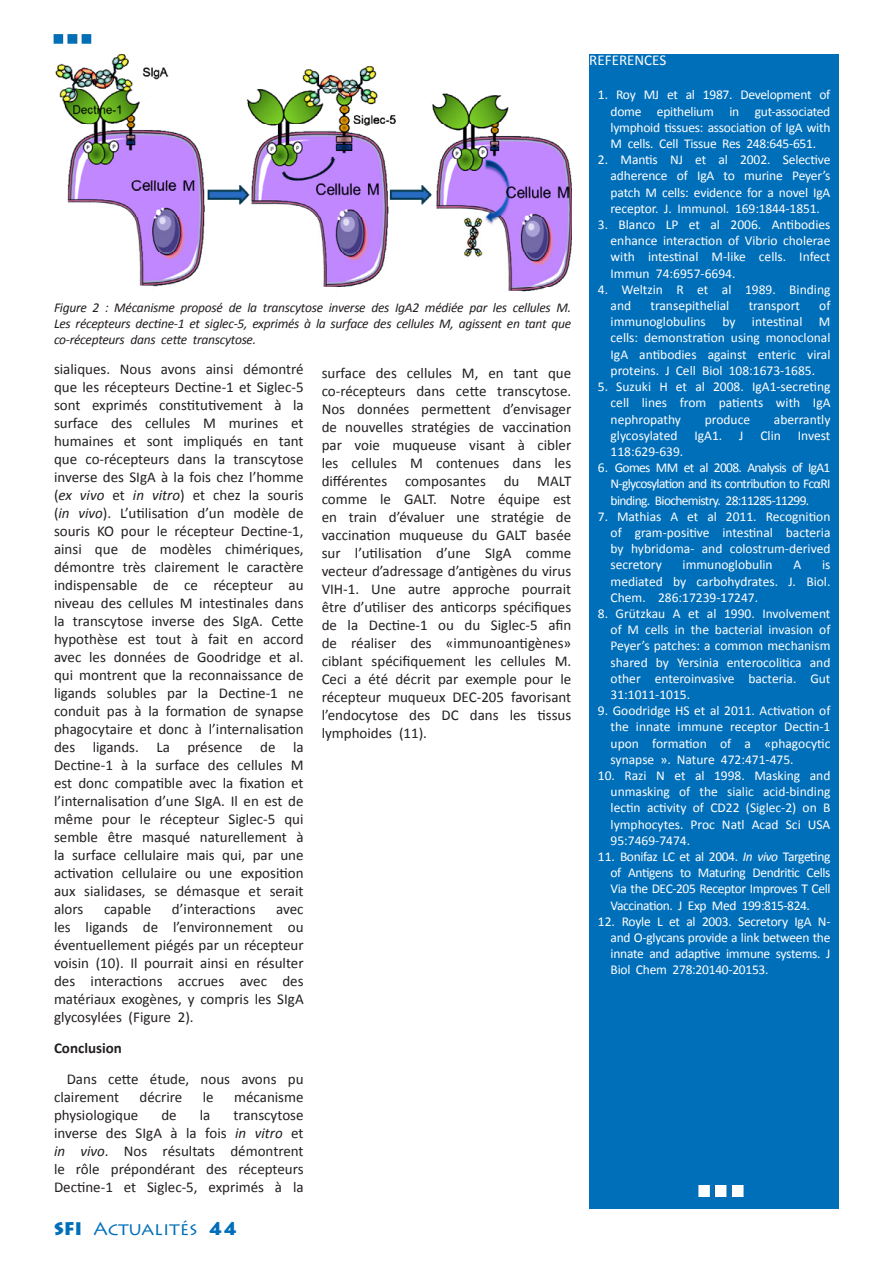
<style>
.page{position:relative;width:893px;height:1263px;background:#fff}
.page>*{position:absolute;margin:0;border:0;box-sizing:border-box;transform-origin:0 0}
.t1{font:18px "Lithos Pro";color:#006fba}
.paragraphe{font:15px/18px "Calibri";color:#231f20;text-align:justify}
.sous_titre{font:700 15px "Calibri";color:#231f20}
.t2{font:15px "Calibri";color:#fff}
.reference{font:13.5px/16.2px "Calibri";color:#fff;text-align:justify}
.legende{font:italic 13.5px/16.2px "Calibri";letter-spacing:-.02em;color:#231f20;text-align:justify}
.s1{font-style:italic}
.s2{font-weight:900}
</style>
<div class="page">
<img style="left:54px;top:34px;width:37px;height:10px">
<div style="left:589px;top:54px;width:250px;height:1155px;background:#006fba"></div>
<img style="left:699px;top:1185px;width:44px;height:11px">
<img style="left:55px;top:54px;width:517px;height:238px">
<p class="legende" style="left:54px;top:299px;width:519px">Figure 2 : Mécanisme proposé de la transcytose inverse des IgA2 médiée par les cellules M.<br>Les récepteurs dectine-1 et siglec-5, exprimés à la surface des cellules M, agissent en tant que co-récepteurs dans cette transcytose.</p>
<p class="paragraphe" style="left:54px;top:359px;width:251px">sialiques. Nous avons ainsi démontré que les récepteurs Dectine-1 et Siglec-5 sont exprimés constitutivement à la surface des cellules M murines et humaines et sont impliqués en tant que co-récepteurs dans la transcytose inverse des SIgA à la fois chez l’homme (<span class="s1">ex vivo</span> et <span class="s1">in vitro</span>) et chez la souris (<span class="s1">in vivo</span>). L’utilisation d’un modèle de souris KO pour le récepteur Dectine-1, ainsi que de modèles chimériques, démontre très clairement le caractère indispensable de ce récepteur au niveau des cellules M intestinales dans la transcytose inverse des SIgA. Cette hypothèse est tout à fait en accord avec les données de Goodridge et al. qui montrent que la reconnaissance de ligands solubles par la Dectine-1 ne conduit pas à la formation de synapse phagocytaire et donc à l’internalisation des ligands. La présence de la Dectine-1 à la surface des cellules M est donc compatible avec la fixation et l’internalisation d’une SIgA. Il en est de même pour le récepteur Siglec-5 qui semble être masqué naturellement à la surface cellulaire mais qui, par une activation cellulaire ou une exposition aux sialidases, se démasque et serait alors</p>
<p class="paragraphe" style="left:104px;top:899px;width:49px">capable</p>
<p class="paragraphe" style="left:172px;top:899px;width:85px">d’interactions</p>
<p class="paragraphe" style="left:54px;top:899px;width:251px;text-indent:222px">avec les ligands de l’environnement ou éventuellement piégés par un récepteur voisin (10). Il pourrait ainsi en résulter des interactions accrues avec des matériaux exogènes, y compris les SIgA glycosylées (Figure 2).</p>
<p class="sous_titre" style="left:54px;top:1039px;width:69px">Conclusion</p>
<p class="paragraphe" style="left:54px;top:1069px;width:251px;text-indent:13px">Dans cette étude, nous avons pu clairement</p>
<p class="paragraphe" style="left:140px;top:1087px;width:44px">décrire</p>
<p class="paragraphe" style="left:203px;top:1087px;width:12px">le</p>
<p class="paragraphe" style="left:234px;top:1087px;width:71px">mécanisme</p>
<p class="paragraphe" style="left:54px;top:1105px;width:86px">physiologique</p>
<p class="paragraphe" style="left:161px;top:1105px;width:17px">de</p>
<p class="paragraphe" style="left:200px;top:1105px;width:12px">la</p>
<p class="paragraphe" style="left:54px;top:1105px;width:251px;text-indent:179px">transcytose inverse des SIgA à la fois <span class="s1">in vitro</span> et <span class="s1">in vivo</span>. Nos résultats démontrent le rôle prépondérant des récepteurs Dectine-1 et Siglec-5, exprimés à la</p>
<p class="t1" style="left:54px;top:1219px;width:186px"><span class="s2">SFI</span> Actualités <span class="s2">44</span></p>
<p class="paragraphe" style="left:322px;top:364px;width:251px">surface des cellules M, en tant que co-récepteurs dans cette transcytose.<br>Nos données permettent d’envisager de nouvelles stratégies de vaccination par voie muqueuse visant à cibler les cellules M contenues dans les différentes composantes du MALT comme le GALT. Notre équipe est en train d’évaluer une stratégie de vaccination muqueuse du GALT basée sur l’utilisation d’une SIgA comme vecteur d’adressage d’antigènes du virus VIH-1. Une autre approche pourrait être d’utiliser des anticorps spécifiques de la Dectine-1 ou du Siglec-5 afin de réaliser des «immunoantigènes» ciblant spécifiquement les cellules M.<br>Ceci a été décrit par exemple pour le récepteur muqueux DEC-205 favorisant l’endocytose des DC dans les tissus lymphoides (11).</p>
<p class="t2" style="left:589px;top:51px;width:78px">REFERENCES</p>
<p class="reference" style="left:611px;top:86px;width:221px;text-indent:-13px">1. Roy MJ et al 1987. Development of dome epithelium in gut-associated lymphoid tissues: association of IgA with M cells. Cell Tissue Res 248:645-651.</p>
<p class="reference" style="left:611px;top:151px;width:221px;text-indent:-13px">2. Mantis NJ et al 2002. Selective adherence of IgA to murine Peyer’s patch M cells: evidence for a novel IgA receptor. J. Immunol. 169:1844-1851.</p>
<p class="reference" style="left:611px;top:216px;width:221px;text-indent:-13px">3. Blanco LP et al 2006. Antibodies enhance interaction of Vibrio cholerae with intestinal M-like cells. Infect Immun 74:6957-6694.</p>
<p class="reference" style="left:611px;top:281px;width:221px;text-indent:-13px">4. Weltzin R et al 1989. Binding and</p>
<p class="reference" style="left:611px;top:297px;width:221px;text-indent:209px">of immunoglobulins by intestinal M cells: demonstration using monoclonal IgA antibodies against enteric viral proteins. J Cell Biol 108:1673-1685.</p>
<p class="reference" style="left:611px;top:378px;width:221px;text-indent:-13px">5. Suzuki H et al 2008. IgA1-secreting cell lines from patients with IgA nephropathy</p>
<p class="reference" style="left:651px;top:297px;width:80px">transepithelial</p>
<p class="reference" style="left:749px;top:297px;width:53px">transport</p>
<p class="reference" style="left:705px;top:410px;width:47px">produce</p>
<p class="reference" style="left:774px;top:410px;width:58px">aberrantly</p>
<p class="reference" style="left:611px;top:426px;width:68px">glycosylated</p>
<p class="reference" style="left:694px;top:426px;width:29px">IgA1.</p>
<p class="reference" style="left:739px;top:426px;width:6px">J</p>
<p class="reference" style="left:760px;top:426px;width:22px">Clin</p>
<p class="reference" style="left:798px;top:426px;width:34px">Invest</p>
<p class="reference" style="left:611px;top:443px;width:74px">118:629-639.</p>
<p class="reference" style="left:611px;top:459px;width:221px;text-indent:-13px">6. Gomes MM et al 2008. Analysis of IgA1<br>N-glycosylation and its contribution to FcαRI binding. Biochemistry. 28:11285-11299.</p>
<p class="reference" style="left:611px;top:507px;width:221px;text-indent:-13px">7. Mathias A et al 2011. Recognition of gram-positive intestinal bacteria by hybridoma- and colostrum-derived secretory</p>
<p class="reference" style="left:683px;top:556px;width:91px">immunoglobulin</p>
<p class="reference" style="left:793px;top:556px;width:9px">A</p>
<p class="reference" style="left:611px;top:556px;width:221px;text-indent:211px">is mediated by carbohydrates. J. Biol.<br>Chem. 286:17239-17247.</p>
<p class="reference" style="left:611px;top:605px;width:221px;text-indent:-13px">8. Grützkau A et al 1990. Involvement of M cells in the bacterial invasion of Peyer’s patches: a common mechanism shared by Yersinia enterocolitica and other enteroinvasive bacteria. Gut 31:1011-1015.</p>
<p class="reference" style="left:611px;top:702px;width:221px;text-indent:-13px">9. Goodridge HS et al 2011. Activation of the innate immune receptor Dectin-1 upon formation of a «phagocytic synapse ». Nature 472:471-475.</p>
<p class="reference" style="left:611px;top:767px;width:221px;text-indent:-13px">10. Razi N et al 1998. Masking and unmasking of the sialic acid-binding lectin activity of CD22 (Siglec-2) on B lymphocytes. Proc Natl Acad Sci USA 95:7469-7474.</p>
<p class="reference" style="left:611px;top:848px;width:221px;text-indent:-13px">11. Bonifaz LC et al 2004. <span class="s1">In vivo</span> Targeting of Antigens to Maturing Dendritic Cells Via the DEC-205 Receptor Improves T Cell Vaccination. J Exp Med 199:815-824.</p>
<p class="reference" style="left:611px;top:912px;width:221px;text-indent:-13px">12. Royle L et al 2003. Secretory IgA N&shy;and O-glycans provide a link between the innate and adaptive immune systems. J Biol Chem 278:20140-20153.</p>
</div>
